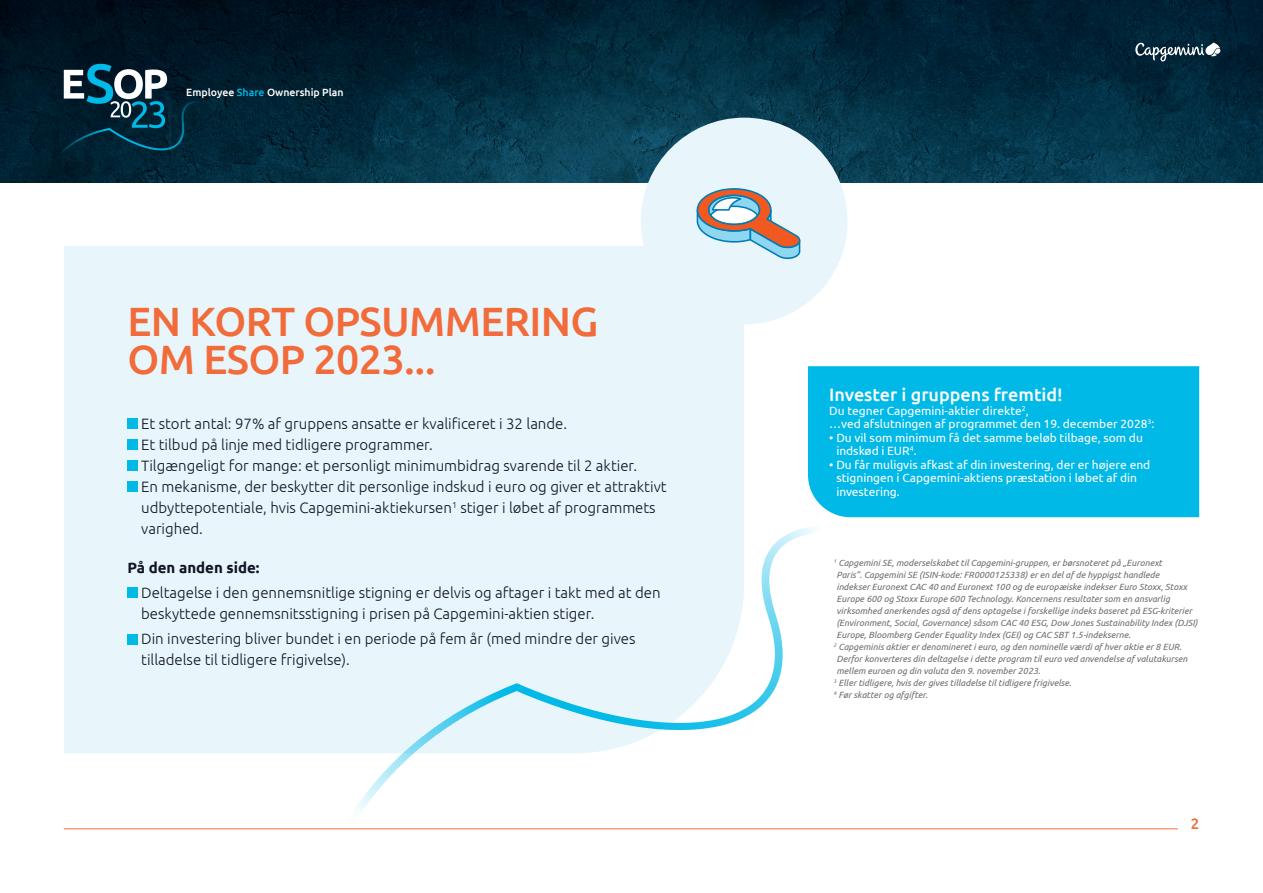
<style>
.page{position:relative;width:1263px;height:893px;background:#fff}
.page>*{position:absolute;margin:0;border:0;box-sizing:border-box;transform-origin:0 0}
.t1{font:500 40.95px/38.5px "Ubuntu";letter-spacing:-.015em;color:#f26b3a}
.t2{font:500 18px "Ubuntu";color:#fff}
.t3{font:300 15px/21px "Ubuntu";color:#121423}
.t4{font:700 15px "Ubuntu";color:#121423}
.t5{font:500 15px "Ubuntu";color:#f26b3a}
.t6{font:12px/13.5px "Ubuntu";color:#fff}
.t7{font:500 10.5px "Ubuntu";color:#fff}
.t8{font:italic 9px/12px "Ubuntu";color:#6c6d70}
.s1{color:#00b9e7}
</style>
<div class="page">
<img style="left:0;top:0;width:1263px;height:182px">
<div style="left:808px;top:366px;width:391px;height:151px;background:#00b9e7"></div>
<div style="left:64px;top:246px;width:680px;height:507px;background:#e8f6fc"></div>
<div style="left:641px;top:118px;width:206px;height:206px;background:#e8f6fc;border-radius:50%"></div>
<div style="left:128px;top:418px;width:10px;height:11px;background:#00b9e7"></div>
<div style="left:128px;top:439px;width:10px;height:11px;background:#00b9e7"></div>
<div style="left:128px;top:460px;width:10px;height:11px;background:#00b9e7"></div>
<div style="left:128px;top:481px;width:10px;height:11px;background:#00b9e7"></div>
<div style="left:128px;top:588px;width:10px;height:10px;background:#00b9e7"></div>
<div style="left:128px;top:634px;width:10px;height:10px;background:#00b9e7"></div>
<svg style="left:48px;top:64px;width:147px;height:103px;background:#173d4d"></svg>
<svg style="left:697px;top:188px;width:104px;height:71px"></svg>
<svg style="left:1135px;top:43px;width:85px;height:18px"></svg>
<hr style="left:64px;top:828px;width:1114px;height:1px;background:#f26b3a">
<svg style="left:327px;top:525px;width:506px;height:305px"></svg>
<p class="t7" style="left:186px;top:86px;width:159px">Employee <span class="s1">Share</span> Ownership Plan</p>
<p class="t1" style="left:128px;top:301px;width:472px">EN KORT OPSUMMERING<br>OM ESOP 2023...</p>
<p class="t3" style="left:141px;top:412px;width:427px">Et stort antal: 97% af gruppens ansatte er kvalificeret i 32 lande.</p>
<p class="t3" style="left:141px;top:433px;width:293px">Et tilbud på linje med tidligere programmer.</p>
<p class="t3" style="left:141px;top:454px;width:497px">Tilgængeligt for mange: et personligt minimumbidrag svarende til 2 aktier.</p>
<p class="t3" style="left:141px;top:475px;width:527px">En mekanisme, der beskytter dit personlige indskud i euro og giver et attraktivt udbyttepotentiale, hvis Capgemini-aktiekursen<sup>1</sup> stiger i løbet af programmets varighed.</p>
<p class="t4" style="left:128px;top:558px;width:134px">På den anden side:</p>
<p class="t3" style="left:141px;top:582px;width:521px">Deltagelse i den gennemsnitlige stigning er delvis og aftager i takt med at den beskyttede gennemsnitsstigning i prisen på Capgemini-aktien stiger.</p>
<p class="t3" style="left:141px;top:628px;width:496px">Din investering bliver bundet i en periode på fem år (med mindre der gives tilladelse til tidligere frigivelse).</p>
<p class="t2" style="left:829px;top:384px;width:235px">Invester i gruppens fremtid!</p>
<p class="t6" style="left:829px;top:404px;width:201px">Du tegner Capgemini-aktier direkte<sup>2</sup>,</p>
<p class="t6" style="left:829px;top:417px;width:327px">…ved afslutningen af programmet den 19. december 2028<sup>3</sup>:</p>
<p class="t6" style="left:836px;top:431px;width:308px;text-indent:-7px">• Du vil som minimum få det samme beløb tilbage, som du indskød i EUR<sup>4</sup>.</p>
<p class="t6" style="left:836px;top:458px;width:315px;text-indent:-7px">• Du får muligvis afkast af din investering, der er højere end stigningen i Capgemini-aktiens præstation i løbet af din investering.</p>
<p class="t8" style="left:836px;top:557px;width:363px;text-indent:-3px"><sup>1</sup> Capgemini SE, moderselskabet til Capgemini-gruppen, er børsnoteret på „Euronext<br>Paris”. Capgemini SE (ISIN-kode: FR0000125338) er en del af de hyppigst handlede<br>indekser Euronext CAC 40 and Euronext 100 og de europæiske indekser Euro Stoxx, Stoxx Europe 600 og Stoxx Europe 600 Technology. Koncernens resultater som en ansvarlig virksomhed anerkendes også af dens optagelse i forskellige indeks baseret på ESG-kriterier (Environment, Social, Governance) såsom CAC 40 ESG, Dow Jones Sustainability Index (DJSI)<br>Europe, Bloomberg Gender Equality Index (GEI) og CAC SBT 1.5-indekserne.</p>
<p class="t8" style="left:836px;top:641px;width:353px;text-indent:-3px"><sup>2</sup> Capgeminis aktier er denomineret i euro, og den nominelle værdi af hver aktie er 8 EUR.<br>Derfor konverteres din deltagelse i dette program til euro ved anvendelse af valutakursen mellem euroen og din valuta den 9. november 2023.</p>
<p class="t8" style="left:833px;top:677px;width:239px"><sup>3</sup> Eller tidligere, hvis der gives tilladelse til tidligere frigivelse.</p>
<p class="t8" style="left:833px;top:689px;width:96px"><sup>4</sup> Før skatter og afgifter.</p>
<p class="t5" style="left:1191px;top:814px;width:10px">2</p>
</div>
